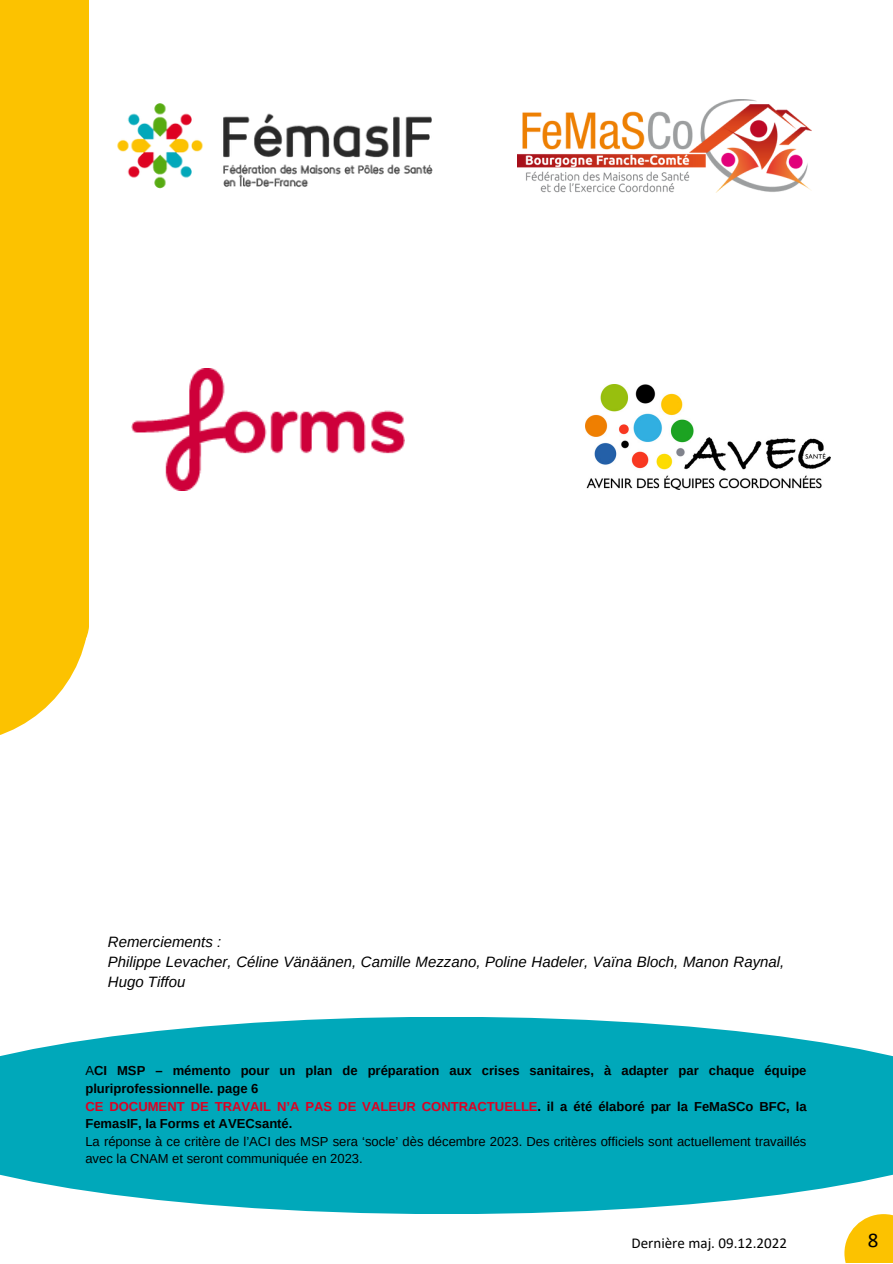
<style>
.page{position:relative;width:893px;height:1264px;background:#fff}
.page>*{position:absolute;margin:0;border:0;box-sizing:border-box;transform-origin:0 0}
.t1{font:21px "Calibri";color:#000}
.t2{font:italic 15px/20.2px "Arimo";color:#000}
.t3{font:15px "Calibri";color:#000}
.t4{font:700 13.05px/17.5px "Arimo";color:#000}
.t5{font:13.05px/17.5px "Arimo";color:#000}
.s1{font-weight:400}
.s2{color:#de0021}
</style>
<div class="page">
<div style="left:0;top:0;width:89px;height:664px;background:#fcc200"></div>
<svg style="left:0;top:627px;width:89px;height:108px;fill:#fcc200"></svg>
<div style="left:844px;top:1214px;width:48px;height:48px;background:#fcc200"></div>
<img style="left:585px;top:384px;width:245px;height:106px">
<img style="left:517px;top:99px;width:294px;height:94px">
<img style="left:117px;top:103px;width:316px;height:86px">
<img style="left:132px;top:368px;width:272px;height:122px">
<svg style="left:0;top:1017px;width:892px;height:196px;background:#1db2c1"></svg>
<p class="t2" style="left:108px;top:931px;width:678px">Remerciements :<br>Philippe Levacher, Céline Vänäänen, Camille Mezzano, Poline Hadeler, Vaïna Bloch, Manon Raynal,<br>Hugo Tiffou</p>
<p class="t4" style="left:85px;top:1062px;width:723px"><span class="s1">A</span>CI MSP – mémento pour un plan de préparation aux crises sanitaires, à adapter par chaque équipe pluriprofessionnelle. page 6<br><span class="s2">CE DOCUMENT DE TRAVAIL N’A PAS DE VALEUR CONTRACTUELLE</span>. il a été élaboré par la FeMaSCo BFC, la FemasIF, la Forms et AVECsanté.</p>
<p class="t5" style="left:85px;top:1132px;width:722px">La réponse à ce critère de l’ACI des MSP sera ‘socle’ dès décembre 2023. Des critères officiels sont actuellement travaillés avec la CNAM et seront communiquée en 2023.</p>
<p class="t3" style="left:631px;top:1236px;width:157px">Dernière maj. 09.12.2022</p>
<h1 class="t1" style="left:867px;top:1231px;width:12px">8</h1>
</div>
